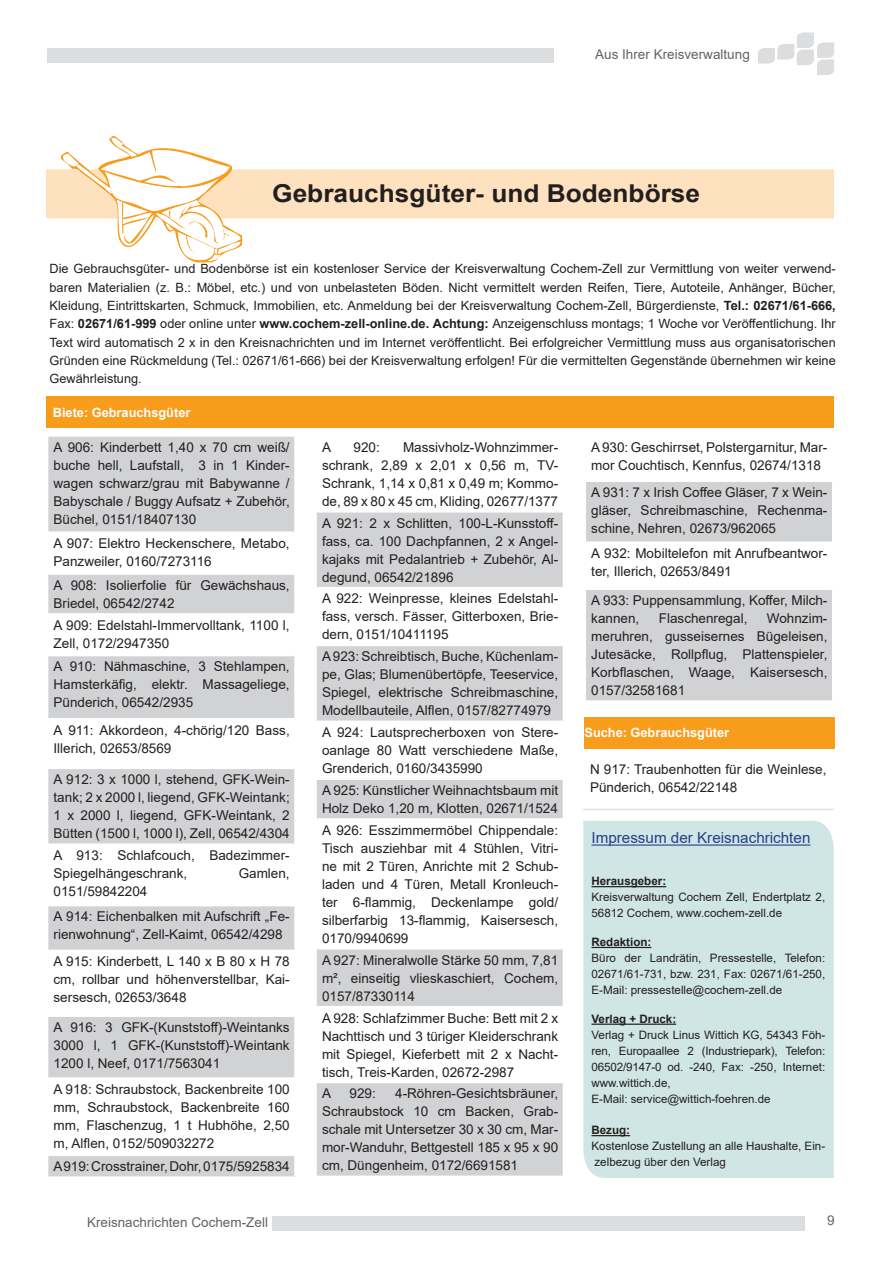
<style>
.page{position:relative;width:881px;height:1263px;background:#fff}
.page>*{position:absolute;margin:0;border:0;box-sizing:border-box;transform-origin:0 0}
.t1{font:700 24.6px "Arial";color:#231f20;scale:1.07 1}
.t2{font:15.15px "Arial";color:#253f8e}
.Fließtext{font:13.5px/18px "Arial";color:#231f20;text-align:justify}
.t3{font:13.5px "Arial";color:#636366}
.t4{font:12.75px/18.3px "Arial";color:#231f20;text-align:justify}
.Fließtext-2{font:700 12.75px "Arial";color:#fff}
.t5{font:11.55px/15.9px "Arial";color:#231f20}
.t6{font:700 11.55px "Arial";color:#231f20}
.s1{font-weight:700}
</style>
<div class="page">
<div style="left:47px;top:49px;width:506px;height:14px;background:#dcdddf"></div>
<svg style="left:758px;top:32px;width:75px;height:43px"></svg>
<div style="left:273px;top:1217px;width:531px;height:14px;background:#dcdddf"></div>
<svg style="left:47px;top:136px;width:786px;height:126px"></svg>
<div style="left:47px;top:396px;width:786px;height:32px;background:#f89c1c"></div>
<svg style="left:48px;top:437px;width:246px;height:739px;fill:#d1d2d4"></svg>
<hr style="left:47px;top:531px;width:247px;height:2px;background:#fff">
<hr style="left:47px;top:573px;width:247px;height:2px;background:#fff">
<hr style="left:47px;top:613px;width:247px;height:2px;background:#fff">
<hr style="left:47px;top:655px;width:247px;height:1px;background:#fff">
<hr style="left:47px;top:718px;width:247px;height:1px;background:#fff">
<hr style="left:47px;top:768px;width:247px;height:1px;background:#fff">
<hr style="left:47px;top:843px;width:247px;height:2px;background:#fff">
<hr style="left:47px;top:905px;width:247px;height:1px;background:#fff">
<hr style="left:47px;top:950px;width:247px;height:1px;background:#fff">
<hr style="left:47px;top:1015px;width:247px;height:2px;background:#fff">
<hr style="left:47px;top:1077px;width:247px;height:2px;background:#fff">
<hr style="left:47px;top:1154px;width:247px;height:2px;background:#fff">
<svg style="left:316px;top:512px;width:246px;height:663px;fill:#d1d2d4"></svg>
<hr style="left:315px;top:587px;width:247px;height:1px;background:#fff">
<hr style="left:315px;top:645px;width:247px;height:1px;background:#fff">
<hr style="left:315px;top:720px;width:247px;height:2px;background:#fff">
<hr style="left:315px;top:778px;width:247px;height:2px;background:#fff">
<hr style="left:315px;top:818px;width:247px;height:2px;background:#fff">
<hr style="left:315px;top:948px;width:247px;height:1px;background:#fff">
<hr style="left:315px;top:1006px;width:247px;height:1px;background:#fff">
<hr style="left:315px;top:1082px;width:247px;height:1px;background:#fff">
<svg style="left:586px;top:482px;width:245px;height:218px;fill:#d1d2d4"></svg>
<hr style="left:584px;top:541px;width:247px;height:2px;background:#fff">
<hr style="left:584px;top:588px;width:247px;height:2px;background:#fff">
<div style="left:584px;top:717px;width:250px;height:32px;background:#f89c1c"></div>
<hr style="left:583px;top:809px;width:250px;height:1px;background:#dfdfdf">
<div style="left:583px;top:821px;width:250px;height:357px;background:#d0e6e4"></div>
<hr style="left:591px;top:844px;width:219px;height:2px;background:#253f8e">
<hr style="left:591px;top:886px;width:75px;height:1px;background:#231f20">
<hr style="left:591px;top:947px;width:60px;height:1px;background:#231f20">
<hr style="left:591px;top:1023px;width:85px;height:2px;background:#231f20">
<hr style="left:591px;top:1135px;width:39px;height:1px;background:#231f20">
<p class="t3" style="left:595px;top:45px;width:156px">Aus Ihrer Kreisverwaltung</p>
<p class="t1" style="left:272px;top:177px;width:401px">Gebrauchsgüter- und Bodenbörse</p>
<p class="t4" style="left:50px;top:260px;width:787px">Die Gebrauchsgüter- und Bodenbörse ist ein kostenloser Service der Kreisverwaltung Cochem-Zell zur Vermittlung von weiter verwend&shy;baren Materialien (z. B.: Möbel, etc.) und von unbelasteten Böden. Nicht vermittelt werden Reifen, Tiere, Autoteile, Anhänger, Bücher, Kleidung, Eintrittskarten, Schmuck, Immobilien, etc. Anmeldung bei der Kreisverwaltung Cochem-Zell, Bürgerdienste, <span class="s1">Tel.: 02671/61-666, </span>Fax: <span class="s1">02671/61-999</span> oder online unter <span class="s1">www.cochem-zell-online.de. Achtung:</span> Anzeigenschluss montags; 1 Woche vor Veröffentlichung. Ihr Text wird automatisch 2 x in den Kreisnachrichten und im Internet veröffentlicht. Bei erfolgreicher Vermittlung muss aus organisatorischen Gründen eine Rückmeldung (Tel.: 02671/61-666) bei der Kreisverwaltung erfolgen! Für die vermittelten Gegenstände übernehmen wir keine Gewährleistung.</p>
<p class="Fließtext-2" style="left:53px;top:403px;width:139px">Biete: Gebrauchsgüter</p>
<p class="Fließtext" style="left:54px;top:438px;width:237px">A 906: Kinderbett 1,40 x 70 cm weiß/ buche hell, Laufstall, 3 in 1 Kinder&shy;wagen schwarz/grau mit Babywanne / Babyschale / Buggy Aufsatz + Zubehör, Büchel, 0151/18407130</p>
<p class="Fließtext" style="left:54px;top:534px;width:237px">A 907: Elektro Heckenschere, Metabo,<br>Panzweiler, 0160/7273116</p>
<p class="Fließtext" style="left:54px;top:576px;width:237px">A 908: Isolierfolie für Gewächshaus,<br>Briedel, 06542/2742</p>
<p class="Fließtext" style="left:54px;top:616px;width:237px">A 909: Edelstahl-Immervolltank, 1100 l,<br>Zell, 0172/2947350</p>
<p class="Fließtext" style="left:54px;top:658px;width:237px">A 910: Nähmaschine, 3 Stehlampen, Hamsterkäfig, elektr. Massageliege, Pünderich, 06542/2935</p>
<p class="Fließtext" style="left:54px;top:721px;width:237px">A 911: Akkordeon, 4-chörig/120 Bass,<br>Illerich, 02653/8569</p>
<p class="Fließtext" style="left:54px;top:770px;width:237px">A 912: 3 x 1000 l, stehend, GFK-Wein&shy;tank; 2 x 2000 l, liegend, GFK-Weintank; 1 x 2000 l, liegend, GFK-Weintank, 2<br>Bütten (1500 l, 1000 l), Zell, 06542/4304</p>
<p class="Fließtext" style="left:54px;top:846px;width:237px">A 913: Schlafcouch, Badezimmer-<br>Spiegelhängeschrank,</p>
<p class="Fließtext" style="left:238px;top:864px;width:53px">Gamlen,</p>
<p class="Fließtext" style="left:54px;top:882px;width:95px">0151/59842204</p>
<p class="Fließtext" style="left:54px;top:908px;width:237px">A 914: Eichenbalken mit Aufschrift „Fe&shy;rienwohnung“, Zell-Kaimt, 06542/4298</p>
<p class="Fließtext" style="left:54px;top:952px;width:237px">A 915: Kinderbett, L 140 x B 80 x H 78 cm, rollbar und höhenverstellbar, Kai&shy;sersesch, 02653/3648</p>
<p class="Fließtext" style="left:54px;top:1018px;width:237px">A 916: 3 GFK-(Kunststoff)-Weintanks 3000 l, 1 GFK-(Kunststoff)-Weintank 1200 l, Neef, 0171/7563041</p>
<p class="Fließtext" style="left:54px;top:1080px;width:237px">A 918: Schraubstock, Backenbreite 100 mm, Schraubstock, Backenbreite 160 mm, Flaschenzug, 1 t Hubhöhe, 2,50 m, Alflen, 0152/509032272</p>
<p class="Fließtext" style="left:54px;top:1157px;width:237px">A 919: Crosstrainer, Dohr, 0175/5925834</p>
<p class="Fließtext" style="left:322px;top:438px;width:11px">A</p>
<p class="Fließtext" style="left:353px;top:438px;width:28px">920:</p>
<p class="Fließtext" style="left:322px;top:438px;width:237px;text-indent:81px">Massivholz-Wohnzimmer&shy;schrank, 2,89 x 2,01 x 0,56 m, TV-Schrank, 1,14 x 0,81 x 0,49 m; Kommo&shy;de, 89 x 80 x 45 cm, Kliding, 02677/1377</p>
<p class="Fließtext" style="left:322px;top:514px;width:237px">A 921: 2 x Schlitten, 100-L-Kunsstoff&shy;fass, ca. 100 Dachpfannen, 2 x Angel&shy;kajaks mit Pedalantrieb + Zubehör, Al&shy;degund, 06542/21896</p>
<p class="Fließtext" style="left:322px;top:590px;width:237px">A 922: Weinpresse, kleines Edelstahl&shy;fass, versch. Fässer, Gitterboxen, Brie&shy;dern, 0151/10411195</p>
<p class="Fließtext" style="left:322px;top:647px;width:237px">A 923: Schreibtisch, Buche, Küchenlam&shy;pe, Glas; Blumenübertöpfe, Teeservice, Spiegel, elektrische Schreibmaschine, Modellbauteile, Alflen, 0157/82774979</p>
<p class="Fließtext" style="left:322px;top:723px;width:237px">A 924: Lautsprecherboxen von Stere&shy;oanlage 80 Watt verschiedene Maße, Grenderich, 0160/3435990</p>
<p class="Fließtext" style="left:322px;top:781px;width:237px">A 925: Künstlicher Weihnachtsbaum mit<br>Holz Deko 1,20 m, Klotten, 02671/1524</p>
<p class="Fließtext" style="left:322px;top:821px;width:237px">A 926: Esszimmermöbel Chippendale:<br>Tisch ausziehbar mit 4 Stühlen, Vitri&shy;ne mit 2 Türen, Anrichte mit 2 Schub&shy;laden und 4 Türen, Metall Kronleuch&shy;ter 6-flammig, Deckenlampe gold/ silberfarbig 13-flammig, Kaisersesch, 0170/9940699</p>
<p class="Fließtext" style="left:322px;top:951px;width:237px">A 927: Mineralwolle Stärke 50 mm, 7,81 m², einseitig vlieskaschiert, Cochem, 0157/87330114</p>
<p class="Fließtext" style="left:322px;top:1009px;width:237px">A 928: Schlafzimmer Buche: Bett mit 2 x Nachttisch und 3 türiger Kleiderschrank mit Spiegel, Kieferbett mit 2 x Nacht&shy;tisch, Treis-Karden, 02672-2987</p>
<p class="Fließtext" style="left:322px;top:1084px;width:11px">A</p>
<p class="Fließtext" style="left:349px;top:1084px;width:28px">929:</p>
<p class="Fließtext" style="left:322px;top:1084px;width:237px;text-indent:73px">4-Röhren-Gesichtsbräuner, Schraubstock 10 cm Backen, Grab&shy;schale mit Untersetzer 30 x 30 cm, Mar&shy;mor-Wanduhr, Bettgestell 185 x 95 x 90 cm, Düngenheim, 0172/6691581</p>
<p class="Fließtext" style="left:591px;top:438px;width:237px">A 930: Geschirrset, Polstergarnitur, Mar&shy;mor Couchtisch, Kennfus, 02674/1318</p>
<p class="Fließtext" style="left:591px;top:483px;width:237px">A 931: 7 x Irish Coffee Gläser, 7 x Wein&shy;gläser, Schreibmaschine, Rechenma&shy;schine, Nehren, 02673/962065</p>
<p class="Fließtext" style="left:591px;top:544px;width:237px">A 932: Mobiltelefon mit Anrufbeantwor&shy;ter, Illerich, 02653/8491</p>
<p class="Fließtext" style="left:591px;top:591px;width:237px">A 933: Puppensammlung, Koffer, Milch&shy;kannen,</p>
<p class="Fließtext" style="left:591px;top:609px;width:237px;text-indent:175px">Wohnzim&shy;meruhren, gusseisernes Bügeleisen, Jutesäcke, Rollpflug, Plattenspieler, Korbflaschen, Waage, Kaisersesch, 0157/32581681</p>
<p class="Fließtext-2" style="left:584px;top:724px;width:146px">Suche: Gebrauchsgüter</p>
<p class="Fließtext" style="left:658px;top:609px;width:90px">Flaschenregal,</p>
<p class="Fließtext" style="left:589px;top:760px;width:238px">N 917: Traubenhotten für die Weinlese,<br>Pünderich, 06542/22148</p>
<p class="t2" style="left:591px;top:828px;width:220px">Impressum der Kreisnachrichten</p>
<p class="t6" style="left:591px;top:873px;width:76px">Herausgeber:</p>
<p class="t5" style="left:591px;top:889px;width:235px">Kreisverwaltung Cochem Zell, Endertplatz 2,<br>56812 Cochem, www.cochem-zell.de</p>
<p class="t6" style="left:591px;top:934px;width:61px">Redaktion:</p>
<p class="t5" style="left:591px;top:950px;width:235px;text-align:justify">Büro der Landrätin, Pressestelle, Telefon:<br>02671/61-731, bzw. 231, Fax: 02671/61-250, E-Mail: pressestelle@cochem-zell.de</p>
<p class="t6" style="left:591px;top:1011px;width:86px">Verlag + Druck:</p>
<p class="t5" style="left:591px;top:1027px;width:235px;text-align:justify">Verlag + Druck Linus Wittich KG, 54343 Föh&shy;ren, Europaallee 2 (Industriepark), Telefon:<br>06502/9147-0 od. -240, Fax: -250, Internet: www.wittich.de,</p>
<p class="t5" style="left:591px;top:1090px;width:181px">E-Mail: service@wittich-foehren.de</p>
<p class="t6" style="left:591px;top:1122px;width:40px">Bezug:</p>
<p class="t5" style="left:591px;top:1138px;width:235px">Kostenlose Zustellung an alle Haushalte, Ein&shy;zelbezug über den Verlag</p>
<p class="t3" style="left:87px;top:1212px;width:182px">Kreisnachrichten Cochem-Zell</p>
<p class="t3" style="left:826px;top:1211px;width:9px">9</p>
</div>
